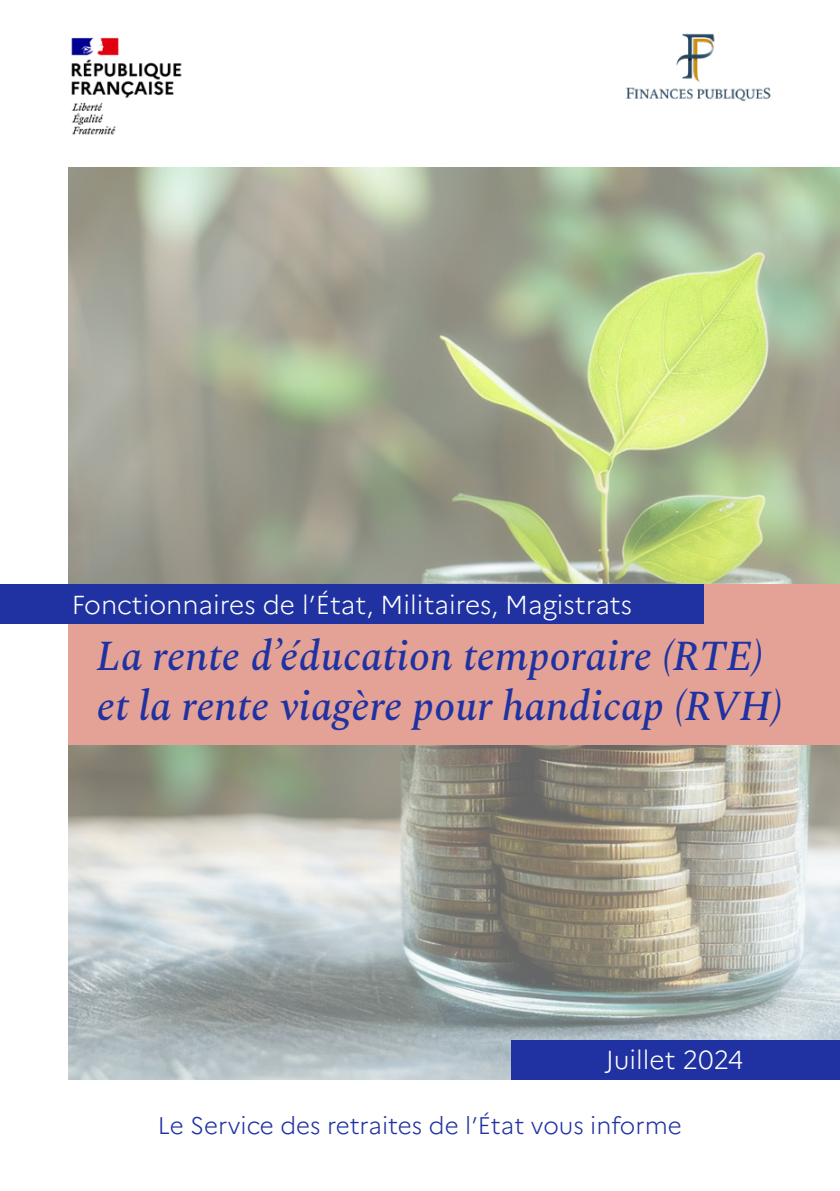
<style>
.page{position:relative;width:840px;height:1191px;background:#fff}
.page>*{position:absolute;margin:0;border:0;box-sizing:border-box;transform-origin:0 0}
.t1{font:italic 500 42px/50.4px "Spectral";color:#2032a1}
.titre_1e_couverture{font:300 26px "Marianne";color:#fff}
.t2{font:300 24px "Marianne";color:#2032a1}
</style>
<div class="page">
<img style="left:71px;top:37px;width:111px;height:98px">
<img style="left:626px;top:33px;width:145px;height:69px">
<img style="left:68px;top:167px;width:771px;height:912px">
<div style="left:511px;top:1039px;width:328px;height:40px;background:#2032a1"></div>
<div style="left:68px;top:584px;width:771px;height:161px;background:#e3a295"></div>
<div style="left:0;top:584px;width:703px;height:40px;background:#2032a1"></div>
<p class="titre_1e_couverture" style="left:72px;top:588px;width:561px">Fonctionnaires de l’État, Militaires, Magistrats</p>
<p class="t1" style="left:96px;top:628px;width:687px">La rente d’éducation temporaire (RTE) et la rente viagère pour handicap (RVH)</p>
<p class="titre_1e_couverture" style="left:605px;top:1044px;width:139px">Juillet 2024</p>
<p class="t2" style="left:158px;top:1111px;width:525px">Le Service des retraites de l’État vous informe</p>
</div>
